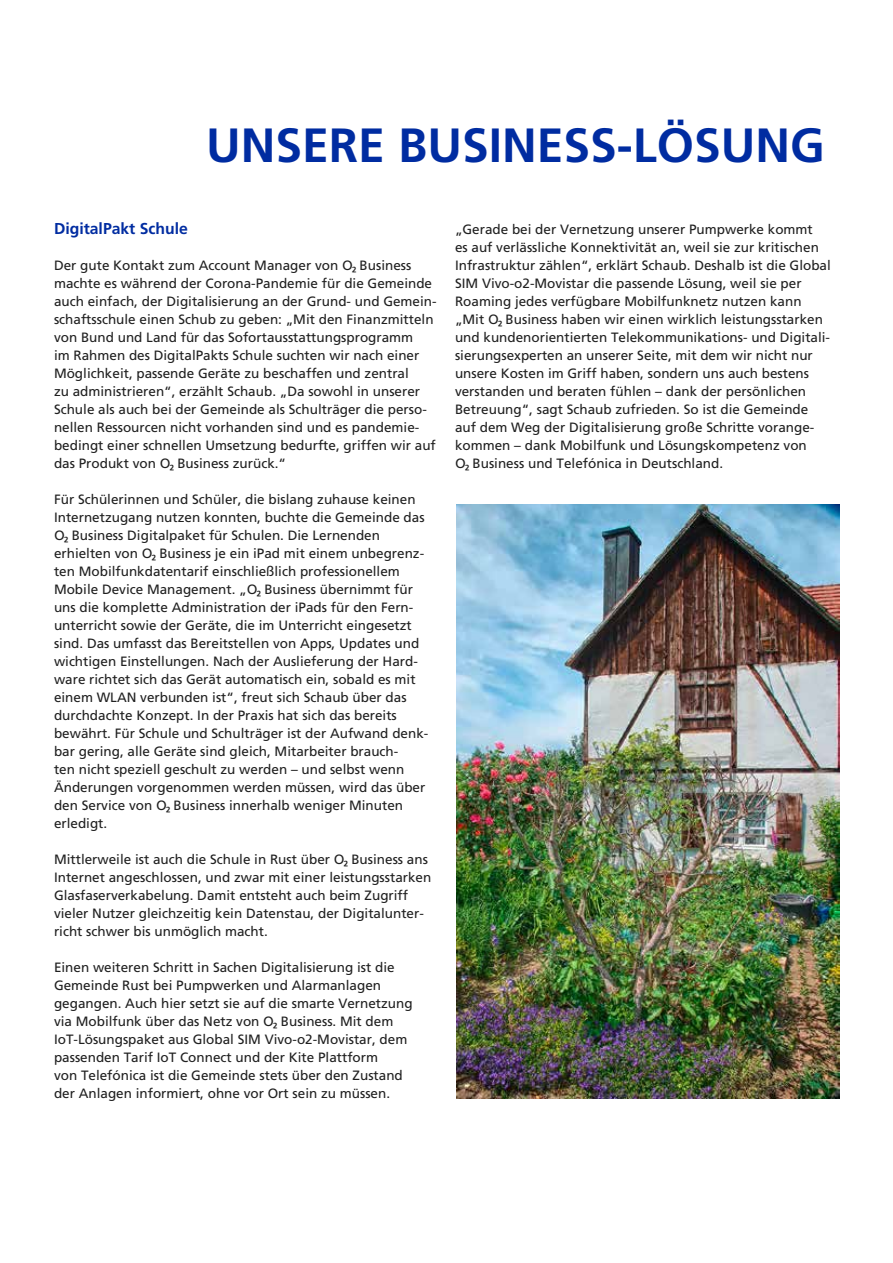
<style>
.page{position:relative;width:893px;height:1263px;background:#fff}
.page>*{position:absolute;margin:0;border:0;box-sizing:border-box;transform-origin:0 0}
.t1{font:700 48px "Frutiger O2 LT Pro";color:#002ca1}
.t2{font:700 15.75px "Frutiger O2 LT Pro";color:#002ca1}
.t3{font:13.5px/18px "Frutiger O2 LT Pro";color:#202020}
</style>
<div class="page">
<img style="left:456px;top:504px;width:383px;height:594px">
<h1 class="t1" style="left:206px;top:117px;width:620px">UNSERE BUSINESS-LÖSUNG</h1>
<p class="t2" style="left:54px;top:219px;width:135px">DigitalPakt Schule</p>
<p class="t3" style="left:54px;top:256px;width:384px">Der gute Kontakt zum Account Manager von œ Business machte es während der Corona-Pandemie für die Gemeinde auch einfach, der Digitalisierung an der Grund- und Gemein&shy;schaftsschule einen Schub zu geben: „Mit den Finanzmitteln von Bund und Land für das Sofortausstattungsprogramm<br>im Rahmen des DigitalPakts Schule suchten wir nach einer Möglichkeit, passende Geräte zu beschaffen und zentral<br>zu administrieren“, erzählt Schaub. „Da sowohl in unserer Schule als auch bei der Gemeinde als Schulträger die perso&shy;nellen Ressourcen nicht vorhanden sind und es pandemie&shy;bedingt einer schnellen Umsetzung bedurfte, griffen wir auf das Produkt von œ Business zurück.“</p>
<p class="t3" style="left:54px;top:490px;width:376px">Für Schülerinnen und Schüler, die bislang zuhause keinen Internetzugang nutzen konnten, buchte die Gemeinde das œææBusiness Digitalpaket für Schulen. Die Lernenden erhielten von œ Business je ein iPad mit einem unbegrenz&shy;ten Mobilfunkdatentarif einschließlich professionellem Mobile Device Management. „œ Business übernimmt für uns die komplette Administration der iPads für den Fern&shy;unterricht sowie der Geräte, die im Unterricht eingesetzt sind. Das umfasst das Bereitstellen von Apps, Updates und wichtigen Einstellungen. Nach der Auslieferung der Hard&shy;ware richtet sich das Gerät automatisch ein, sobald es mit einem WLAN verbunden ist“, freut sich Schaub über das durchdachte Konzept. In der Praxis hat sich das bereits bewährt. Für Schule und Schulträger ist der Aufwand denk&shy;bar gering, alle Geräte sind gleich, Mitarbeiter brauch-<br>ten nicht speziell geschult zu werden – und selbst wenn Änderungen vorgenommen werden müssen, wird das über den Service von œ Business innerhalb weniger Minuten erledigt.</p>
<p class="t3" style="left:54px;top:850px;width:379px">Mittlerweile ist auch die Schule in Rust über œ Business ans Internet angeschlossen, und zwar mit einer leistungsstarken Glasfaserverkabelung. Damit entsteht auch beim Zugriff vieler Nutzer gleichzeitig kein Datenstau, der Digitalunter&shy;richt schwer bis unmöglich macht.</p>
<p class="t3" style="left:54px;top:958px;width:360px">Einen weiteren Schritt in Sachen Digitalisierung ist die Gemeinde Rust bei Pumpwerken und Alarmanlagen gegangen. Auch hier setzt sie auf die smarte Vernetzung via Mobilfunk über das Netz von œ Business. Mit dem IoT-Lösungspaket aus Global SIM Vivo-o2-Movistar, dem passenden Tarif IoT Connect und der Kite Plattform<br>von Telefónica ist die Gemeinde stets über den Zustand der Anlagen informiert, ohne vor Ort sein zu müssen.</p>
<p class="t3" style="left:455px;top:220px;width:377px">„Gerade bei der Vernetzung unserer Pumpwerke kommt<br>es auf verlässliche Konnektivität an, weil sie zur kritischen Infrastruktur zählen“, erklärt Schaub. Deshalb ist die Global SIM Vivo-o2-Movistar die passende Lösung, weil sie per Roaming jedes verfügbare Mobilfunknetz nutzen kann „Mit œ Business haben wir einen wirklich leistungsstarken und kundenorientierten Telekommunikations- und Digitali&shy;sierungsexperten an unserer Seite, mit dem wir nicht nur unsere Kosten im Griff haben, sondern uns auch bestens verstanden und beraten fühlen – dank der persönlichen Betreuung“, sagt Schaub zufrieden. So ist die Gemeinde auf dem Weg der Digitalisierung große Schritte vorange&shy;kommen – dank Mobilfunk und Lösungskompetenz von<br>œ Business und Telefónica in Deutschland.</p>
</div>
